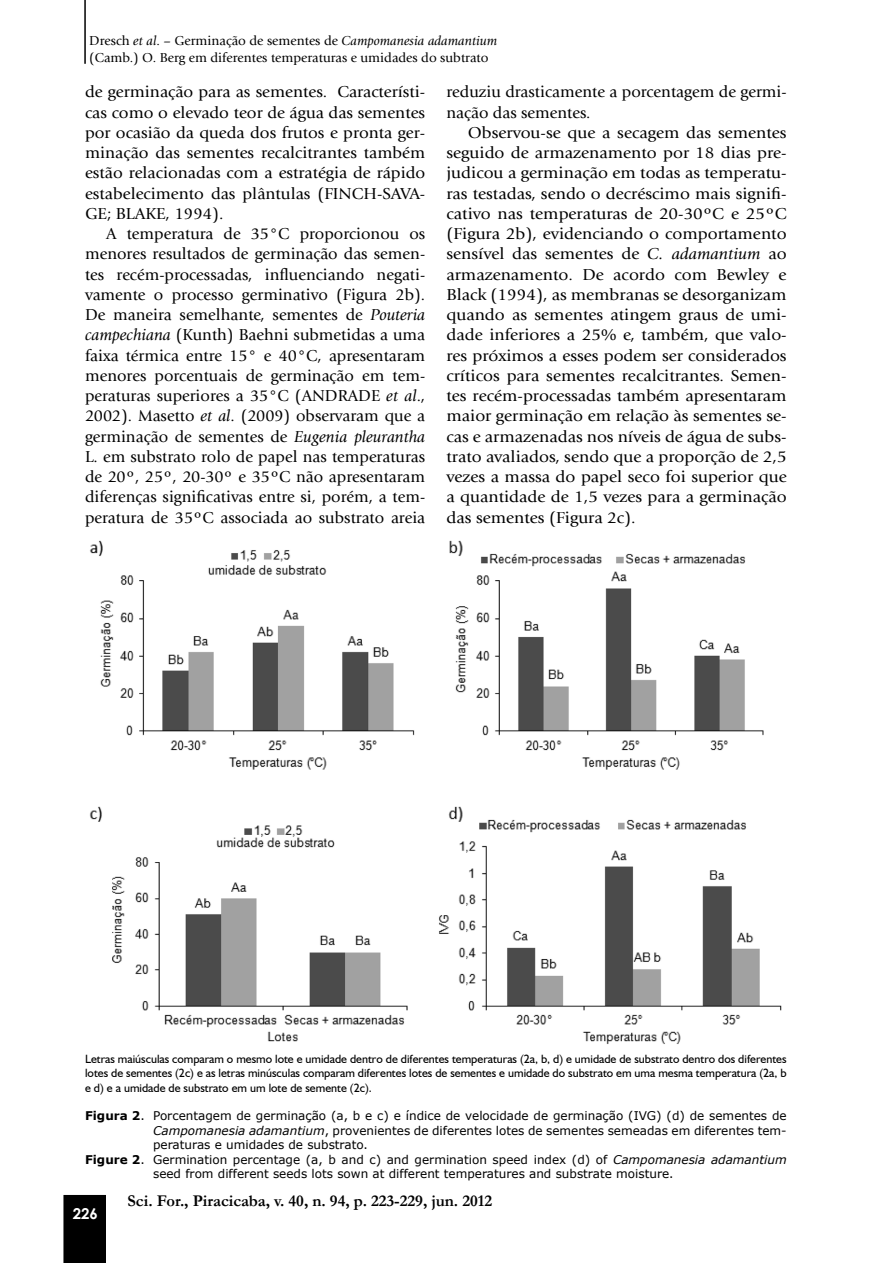
<style>
.page{position:relative;width:893px;height:1263px;background:#fff}
.page>*{position:absolute;margin:0;border:0;box-sizing:border-box;transform-origin:0 0}
.Texto{font:16.5px/20.2px "Giovanni";color:#000;text-align:justify}
.Texto-2{font:16.5px/20.2px "Giovanni";color:#000;text-align:justify;scale:1.05 1}
.t1{font:700 16.5px "Garamond";color:#000}
.t2{font:700 15px "Century Gothic";color:#fff}
.t3{font:13.5px/16.2px "Giovanni";color:#000}
.Titulo_Figuras_Tabel{font:12px/14.4px "Verdana";color:#000;text-align:justify}
.Legendas{font:12px/14.4px "Humanist 521 BT";color:#000;text-align:justify}
.s1{font-style:italic}
.s2{font-weight:700}
</style>
<div class="page">
<div style="left:63px;top:1195px;width:43px;height:68px;background:#000"></div>
<hr style="left:84px;top:0;width:2px;height:64px;background:#000">
<img style="left:90px;top:540px;width:692px;height:504px">
<p class="t3" style="left:89px;top:33px;width:409px">Dresch <span class="s1">et al</span>. – Germinação de sementes de <span class="s1">Campomanesia adamantium </span>(Camb.) O. Berg em diferentes temperaturas e umidades do subtrato</p>
<p class="Texto" style="left:85px;top:82px;width:342px">de germinação para as sementes. Característi&shy;cas como o elevado teor de água das sementes por ocasião da queda dos frutos e pronta ger&shy;minação das sementes recalcitrantes também estão relacionadas com a estratégia de rápido estabelecimento das plântulas (FINCH-SAVA-GE; BLAKE, 1994).</p>
<p class="Texto" style="left:85px;top:224px;width:342px;text-indent:21px">A temperatura de 35°C proporcionou os menores resultados de germinação das semen&shy;tes recém-processadas, influenciando negati&shy;vamente o processo germinativo (Figura 2b).<br>De maneira semelhante, sementes de <span class="s1">Pouteria campechiana</span> (Kunth) Baehni submetidas a uma faixa térmica entre 15° e 40°C, apresentaram menores porcentuais de germinação em tem&shy;peraturas superiores a 35°C (ANDRADE <span class="s1">et al</span>., 2002). Masetto <span class="s1">et al</span>. (2009) observaram que a germinação de sementes de <span class="s1">Eugenia pleurantha </span>L. em substrato rolo de papel nas temperaturas de 20º, 25º, 20-30º e 35ºC não apresentaram diferenças significativas entre si, porém, a tem&shy;peratura de 35ºC associada ao substrato areia</p>
<p class="Texto" style="left:446px;top:82px;width:342px">reduziu drasticamente a porcentagem de germi&shy;nação das sementes.</p>
<p class="Texto-2" style="left:446px;top:122px;width:326px;text-indent:21px">Observou-se que a secagem das sementes seguido de armazenamento por 18 dias pre&shy;judicou a germinação em todas as temperatu&shy;ras testadas, sendo o decréscimo mais signifi&shy;cativo nas temperaturas de 20-30ºC e 25ºC (Figura 2b), evidenciando o comportamento sensível das sementes de <span class="s1">C. adamantium</span> ao armazenamento. De acordo com Bewley e Black (1994), as membranas se desorganizam quando as sementes atingem graus de umi&shy;dade inferiores a 25% e, também, que valo&shy;res próximos a esses podem ser considerados críticos para sementes recalcitrantes. Semen&shy;tes recém-processadas também apresentaram maior germinação em relação às sementes se&shy;cas e armazenadas nos níveis de água de subs&shy;trato avaliados, sendo que a proporção de 2,5 vezes a massa do papel seco foi superior que a quantidade de 1,5 vezes para a germinação das sementes (Figura 2c).</p>
<p class="Legendas" style="left:85px;top:1051px;width:703px">Letras maiúsculas comparam o mesmo lote e umidade dentro de diferentes temperaturas (2a, b, d) e umidade de substrato dentro dos diferentes lotes de sementes (2c) e as letras minúsculas comparam diferentes lotes de sementes e umidade do substrato em uma mesma temperatura (2a, b e d) e a umidade de substrato em um lote de semente (2c).</p>
<p class="Titulo_Figuras_Tabel" style="left:153px;top:1109px;width:635px;text-indent:-68px"><span class="s2">Figura 2</span>. Porcentagem de germinação (a, b e c) e índice de velocidade de germinação (IVG) (d) de sementes de <span class="s1">Campomanesia adamantium</span>, provenientes de diferentes lotes de sementes semeadas em diferentes tem&shy;peraturas e umidades de substrato.</p>
<p class="Titulo_Figuras_Tabel" style="left:153px;top:1152px;width:635px;text-indent:-68px"><span class="s2">Figure 2</span>. Germination percentage (a, b and c) and germination speed index (d) of <span class="s1">Campomanesia adamantium </span>seed from different seeds lots sown at different temperatures and substrate moisture.</p>
<p class="t2" style="left:73px;top:1202px;width:27px">226</p>
<p class="t1" style="left:128px;top:1189px;width:366px">Sci. For., Piracicaba, v. 40, n. 94, p. 223-229, jun. 2012</p>
</div>
